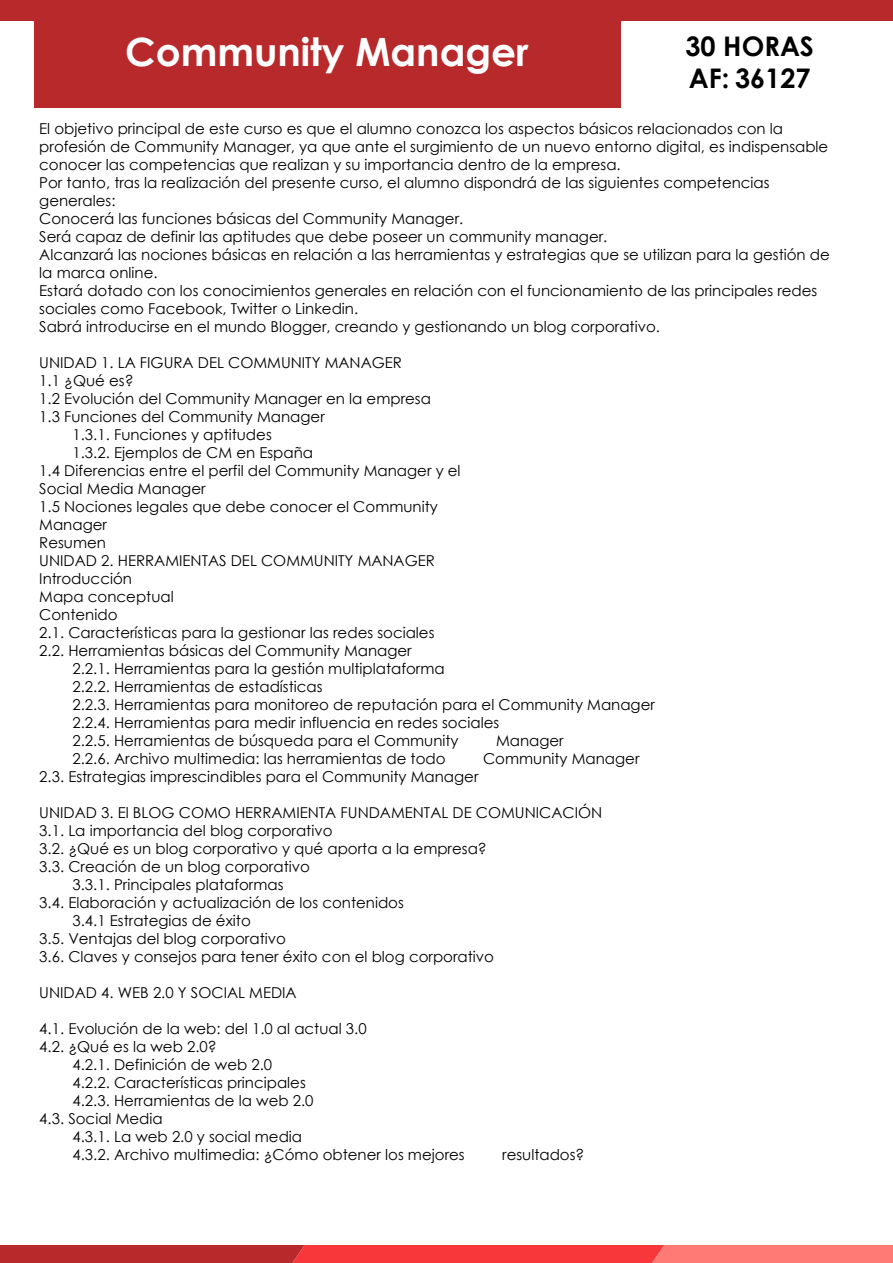
<style>
.page{position:relative;width:893px;height:1263px;background:#fff}
.page>*{position:absolute;margin:0;border:0;box-sizing:border-box;transform-origin:0 0}
.t1{font:700 39px "Century Gothic";color:#fff}
.t2{font:700 27px/32.4px "Century Gothic";color:#000}
.t3{font:15px/18px "Century Gothic";color:#000}
</style>
<div class="page">
<div style="left:0;top:0;width:893px;height:21px;background:#b7292b"></div>
<div style="left:34px;top:0;width:586px;height:107px;background:#b7292b"></div>
<svg style="left:0;top:1245px;width:893px;height:18px"></svg>
<h1 class="t1" style="left:125px;top:23px;width:405px">Community Manager</h1>
<h2 class="t2" style="left:685px;top:29px;width:130px">30 HORAS<br>AF: 36127</h2>
<p class="t3" style="left:39px;top:119px;width:792px">El objetivo principal de este curso es que el alumno conozca los aspectos básicos relacionados con la profesión de Community Manager, ya que ante el surgimiento de un nuevo entorno digital, es indispensable conocer las competencias que realizan y su importancia dentro de la empresa.<br>Por tanto, tras la realización del presente curso, el alumno dispondrá de las siguientes competencias generales:<br>Conocerá las funciones básicas del Community Manager.<br>Será capaz de definir las aptitudes que debe poseer un community manager.<br>Alcanzará las nociones básicas en relación a las herramientas y estrategias que se utilizan para la gestión de la marca online.<br>Estará dotado con los conocimientos generales en relación con el funcionamiento de las principales redes sociales como Facebook, Twitter o Linkedin.<br>Sabrá introducirse en el mundo Blogger, creando y gestionando un blog corporativo.</p>
<p class="t3" style="left:39px;top:353px;width:364px">UNIDAD 1. LA FIGURA DEL COMMUNITY MANAGER</p>
<p class="t3" style="left:39px;top:371px;width:96px">1.1 ¿Qué es?</p>
<p class="t3" style="left:39px;top:389px;width:393px">1.2 Evolución del Community Manager en la empresa</p>
<p class="t3" style="left:39px;top:407px;width:287px">1.3 Funciones del Community Manager</p>
<p class="t3" style="left:73px;top:425px;width:201px">1.3.1. Funciones y aptitudes</p>
<p class="t3" style="left:73px;top:443px;width:242px">1.3.2. Ejemplos de CM en España</p>
<p class="t3" style="left:39px;top:461px;width:423px">1.4 Diferencias entre el perfil del Community Manager y el</p>
<p class="t3" style="left:39px;top:479px;width:168px">Social Media Manager</p>
<p class="t3" style="left:39px;top:497px;width:400px">1.5 Nociones legales que debe conocer el Community</p>
<p class="t3" style="left:39px;top:515px;width:69px">Manager</p>
<p class="t3" style="left:39px;top:533px;width:68px">Resumen</p>
<p class="t3" style="left:39px;top:551px;width:397px">UNIDAD 2. HERRAMIENTAS DEL COMMUNITY MANAGER</p>
<p class="t3" style="left:39px;top:569px;width:94px">Introducción</p>
<p class="t3" style="left:39px;top:587px;width:136px">Mapa conceptual</p>
<p class="t3" style="left:39px;top:605px;width:80px">Contenido</p>
<p class="t3" style="left:39px;top:623px;width:397px">2.1. Características para la gestionar las redes sociales</p>
<p class="t3" style="left:39px;top:641px;width:374px">2.2. Herramientas básicas del Community Manager</p>
<p class="t3" style="left:73px;top:659px;width:374px">2.2.1. Herramientas para la gestión multiplataforma</p>
<p class="t3" style="left:73px;top:677px;width:252px">2.2.2. Herramientas de estadísticas</p>
<p class="t3" style="left:73px;top:695px;width:584px">2.2.3. Herramientas para monitoreo de reputación para el Community Manager</p>
<p class="t3" style="left:73px;top:713px;width:428px">2.2.4. Herramientas para medir influencia en redes sociales</p>
<p class="t3" style="left:73px;top:731px;width:388px">2.2.5. Herramientas de búsqueda para el Community</p>
<p class="t3" style="left:496px;top:731px;width:69px">Manager</p>
<p class="t3" style="left:73px;top:749px;width:375px">2.2.6. Archivo multimedia: las herramientas de todo</p>
<p class="t3" style="left:483px;top:749px;width:158px">Community Manager</p>
<p class="t3" style="left:39px;top:767px;width:441px">2.3. Estrategias imprescindibles para el Community Manager</p>
<p class="t3" style="left:39px;top:803px;width:564px">UNIDAD 3. El BLOG COMO HERRAMIENTA FUNDAMENTAL DE COMUNICACIÓN</p>
<p class="t3" style="left:39px;top:821px;width:295px">3.1. La importancia del blog corporativo</p>
<p class="t3" style="left:39px;top:839px;width:449px">3.2. ¿Qué es un blog corporativo y qué aporta a la empresa?</p>
<p class="t3" style="left:39px;top:857px;width:272px">3.3. Creación de un blog corporativo</p>
<p class="t3" style="left:73px;top:875px;width:212px">3.3.1. Principales plataformas</p>
<p class="t3" style="left:39px;top:893px;width:366px">3.4. Elaboración y actualización de los contenidos</p>
<p class="t3" style="left:73px;top:911px;width:180px">3.4.1 Estrategias de éxito</p>
<p class="t3" style="left:39px;top:929px;width:248px">3.5. Ventajas del blog corporativo</p>
<p class="t3" style="left:39px;top:947px;width:456px">3.6. Claves y consejos para tener éxito con el blog corporativo</p>
<p class="t3" style="left:39px;top:983px;width:259px">UNIDAD 4. WEB 2.0 Y SOCIAL MEDIA</p>
<p class="t3" style="left:39px;top:1019px;width:329px">4.1. Evolución de la web: del 1.0 al actual 3.0</p>
<p class="t3" style="left:39px;top:1037px;width:179px">4.2. ¿Qué es la web 2.0?</p>
<p class="t3" style="left:73px;top:1055px;width:201px">4.2.1. Definición de web 2.0</p>
<p class="t3" style="left:73px;top:1073px;width:235px">4.2.2. Características principales</p>
<p class="t3" style="left:73px;top:1091px;width:243px">4.2.3. Herramientas de la web 2.0</p>
<p class="t3" style="left:39px;top:1109px;width:125px">4.3. Social Media</p>
<p class="t3" style="left:73px;top:1127px;width:231px">4.3.1. La web 2.0 y social media</p>
<p class="t3" style="left:73px;top:1145px;width:394px">4.3.2. Archivo multimedia: ¿Cómo obtener los mejores</p>
<p class="t3" style="left:502px;top:1145px;width:84px">resultados?</p>
</div>
